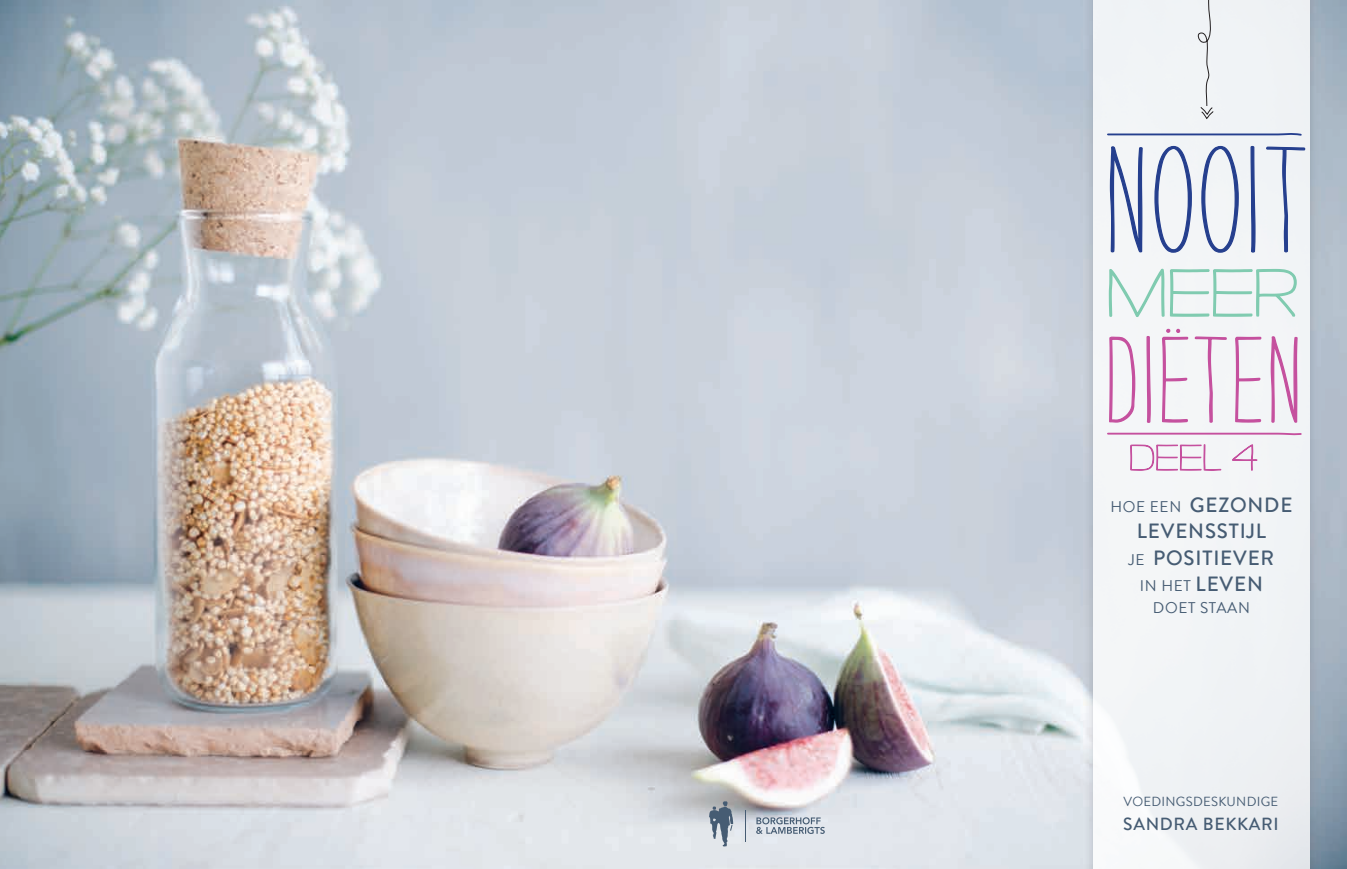
<style>
.page{position:relative;width:1347px;height:869px;background:#fff}
.page>*{position:absolute;margin:0;border:0;box-sizing:border-box;transform-origin:0 0}
.t1{font:165.62px "Strangelove Next Narrow";letter-spacing:.04em;color:#253f8e}
.t2{font:134.62px "Strangelove Next Narrow";letter-spacing:.04em;color:#c5509e}
.t3{font:500 20.5px/26.2px "Brandon Grotesque";letter-spacing:.04em;color:#465c73;text-align:center}
.t4{font:500 17.5px "Brandon Grotesque";letter-spacing:.04em;color:#465c73}
.t5{font:15.38px/22.6px "Brandon Grotesque";letter-spacing:.04em;color:#465c73;text-align:center}
.t6{font:13.12px "Brandon Grotesque";letter-spacing:.02em;color:#465c73}
.s1{font-weight:400;font-size:15.38px}
.s2{font-weight:500;font-size:20.5px}
</style>
<div class="page">
<img style="left:0;top:0;width:1346px;height:868px">
<img style="left:1083px;top:0;width:236px;height:868px">
<svg style="left:1195px;top:0;width:18px;height:119px"></svg>
<svg style="left:1109px;top:145px;width:34px;height:108px"></svg>
<svg style="left:1153px;top:145px;width:39px;height:108px"></svg>
<svg style="left:1200px;top:145px;width:39px;height:108px"></svg>
<svg style="left:1249px;top:145px;width:7px;height:108px"></svg>
<svg style="left:1265px;top:146px;width:40px;height:107px"></svg>
<svg style="left:1107px;top:265px;width:191px;height:158px"></svg>
<svg style="left:1106px;top:132px;width:196px;height:5px"></svg>
<svg style="left:1106px;top:431px;width:196px;height:4px"></svg>
<hr style="left:745px;top:809px;width:1px;height:31px;background:#465c73">
<svg style="left:756px;top:816px;width:68px;height:17px"></svg>
<svg style="left:709px;top:801px;width:24px;height:45px"></svg>
<svg style="left:1129px;top:444px;width:92px;height:27px"></svg>
<svg style="left:1230px;top:443px;width:27px;height:28px"></svg>
<h1 class="t1" style="left:1106px;top:119px;width:201px">NOOIT</h1>
<h2 class="t2" style="left:1106px;top:314px;width:196px">DIËTEN</h2>
<p class="t3" style="left:1110px;top:492px;width:184px"><span class="s1">HOE EEN</span> GEZONDE<br>LEVENSSTIJL<br><span class="s1">JE</span> POSITIEVER</p>
<p class="t5" style="left:1140px;top:574px;width:124px">IN HET <span class="s2">LEVEN<br></span>DOET STAAN</p>
<p class="t6" style="left:1123px;top:791px;width:156px">VOEDINGSDESKUNDIGE</p>
<p class="t4" style="left:1123px;top:810px;width:157px">SANDRA BEKKARI</p>
</div>
